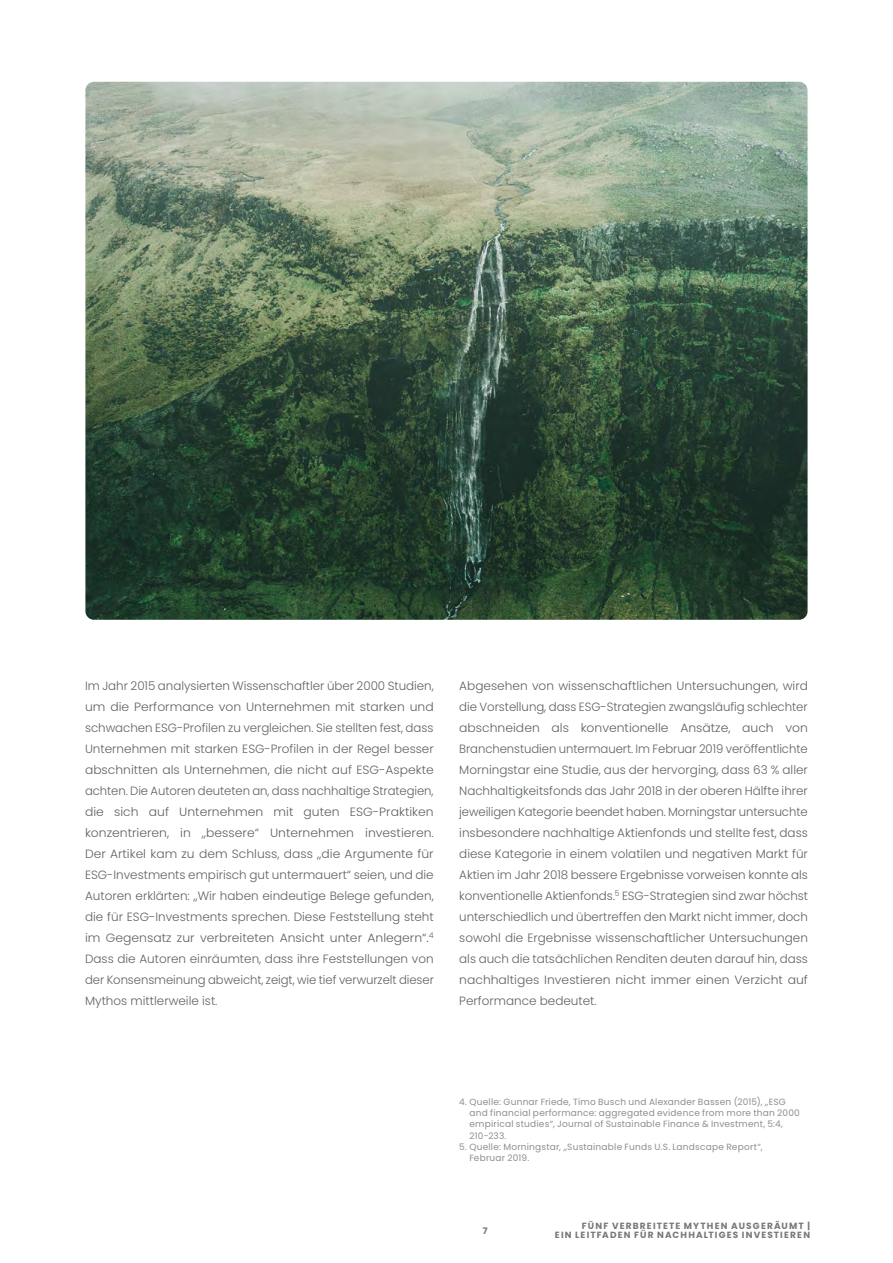
<style>
.page{position:relative;width:893px;height:1263px;background:#fff}
.page>*{position:absolute;margin:0;border:0;box-sizing:border-box;transform-origin:0 0}
.t1{font:300 12px/21px "Poppins";color:#5f6364;text-align:justify}
.t2{font:9px/11.2px "Poppins";letter-spacing:.025em;color:#8b8e90}
.t3{font:700 9px/9px "Poppins";letter-spacing:.125em;color:#77787b;text-align:right}
</style>
<div class="page">
<img style="left:85px;top:82px;width:722px;height:538px">
<p class="t1" style="left:85px;top:675px;width:350px">Im Jahr 2015 analysierten Wissenschaftler über 2000 Studien, um die Performance von Unternehmen mit starken und schwachen ESG-Profilen zu vergleichen. Sie stellten fest, dass Unternehmen mit starken ESG-Profilen in der Regel besser abschnitten als Unternehmen, die nicht auf ESG-Aspekte achten. Die Autoren deuteten an, dass nachhaltige Strategien, die sich auf Unternehmen mit guten ESG-Praktiken konzentrieren, in „bessere“ Unternehmen investieren.<br>Der Artikel kam zu dem Schluss, dass „die Argumente für ESG-Investments empirisch gut untermauert“ seien, und die Autoren erklärten: „Wir haben eindeutige Belege gefunden, die für ESG-Investments sprechen. Diese Feststellung steht im Gegensatz zur verbreiteten Ansicht unter Anlegern“.<sup>4<br></sup>Dass die Autoren einräumten, dass ihre Feststellungen von der Konsensmeinung abweicht, zeigt, wie tief verwurzelt dieser Mythos mittlerweile ist.</p>
<p class="t1" style="left:459px;top:675px;width:350px">Abgesehen von wissenschaftlichen Untersuchungen, wird die Vorstellung, dass ESG-Strategien zwangsläufig schlechter abschneiden als konventionelle Ansätze, auch von Branchenstudien untermauert. Im Februar 2019 veröffentlichte Morningstar eine Studie, aus der hervorging, dass 63 % aller Nachhaltigkeitsfonds das Jahr 2018 in der oberen Hälfte ihrer jeweiligen Kategorie beendet haben. Morningstar untersuchte insbesondere nachhaltige Aktienfonds und stellte fest, dass diese Kategorie in einem volatilen und negativen Markt für Aktien im Jahr 2018 bessere Ergebnisse vorweisen konnte als konventionelle Aktienfonds.<sup>5</sup> ESG-Strategien sind zwar höchst unterschiedlich und übertreffen den Markt nicht immer, doch sowohl die Ergebnisse wissenschaftlicher Untersuchungen als auch die tatsächlichen Renditen deuten darauf hin, dass nachhaltiges Investieren nicht immer einen Verzicht auf Performance bedeutet.</p>
<p class="t2" style="left:469px;top:1096px;width:332px;text-indent:-10px">4. Quelle: Gunnar Friede, Timo Busch und Alexander Bassen (2015), „ESG and financial performance: aggregated evidence from more than 2000 empirical studies“, Journal of Sustainable Finance &amp; Investment, 5:4, 210-233.</p>
<p class="t2" style="left:469px;top:1141px;width:295px;text-indent:-10px">5. Quelle: Morningstar, „Sustainable Funds U.S. Landscape Report“,<br>Februar 2019.</p>
<p class="t3" style="left:483px;top:1226px;width:6px">7</p>
<p class="t3" style="left:555px;top:1221px;width:257px">FÜNF VERBREITETE MYTHEN AUSGERÄUMT |<br>EIN LEITFADEN FÜR NACHHALTIGES INVESTIEREN</p>
</div>
